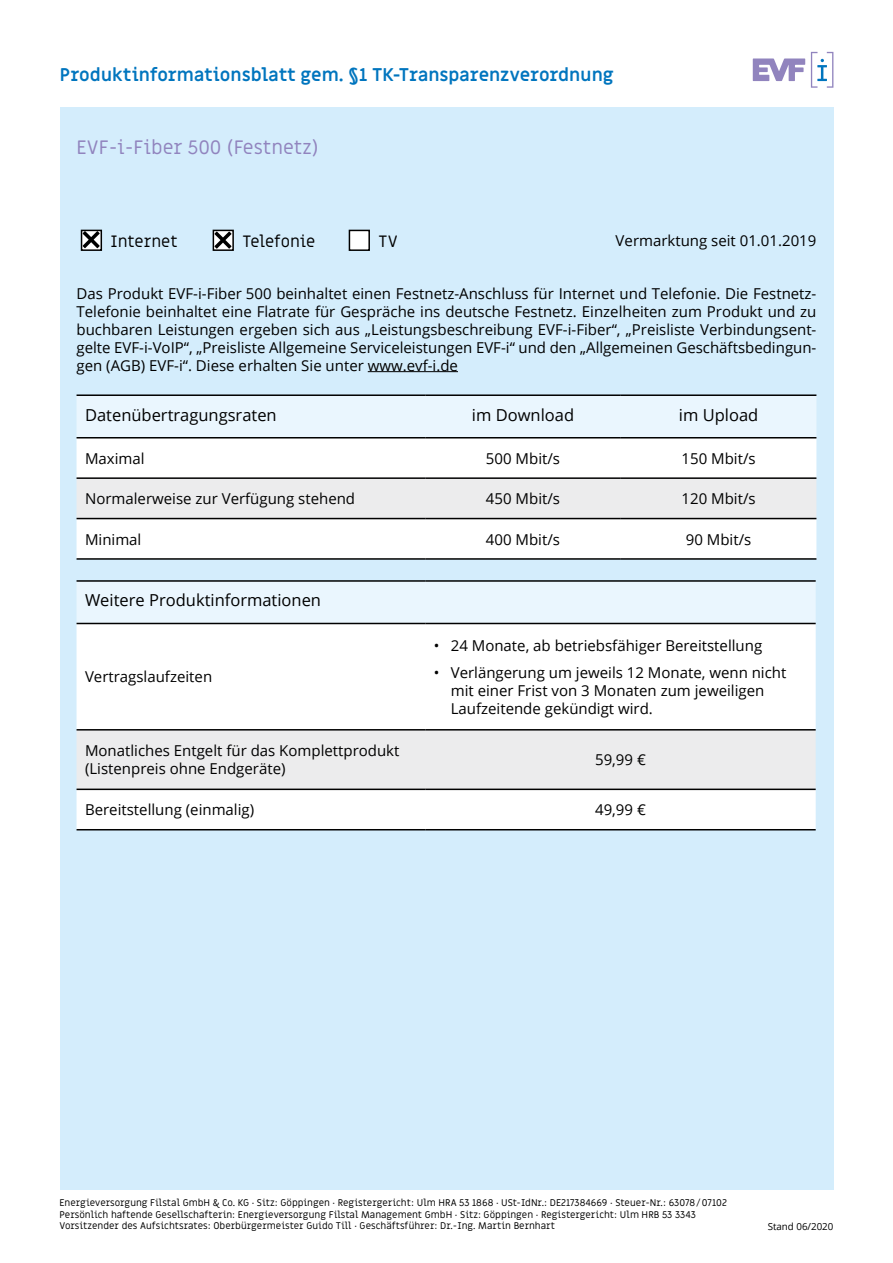
<style>
.page{position:relative;width:893px;height:1263px;background:#fff}
.page>*{position:absolute;margin:0;border:0;box-sizing:border-box;transform-origin:0 0}
.t1{font:19.5px "Miriam Libre";color:#9184be}
.t2{font:700 18px "Miriam Libre";color:#0075be}
.t3{font:16.5px "Open Sans";color:#000}
.t4{font:16.5px "Miriam Libre";letter-spacing:-.005em;color:#000}
.t5{font:15px/18px "Open Sans";color:#000}
.t6{font:9.75px/11.7px "Miriam Libre";color:#000}
.t7{font:9.75px "Open Sans";color:#000}
</style>
<div class="page">
<div style="left:60px;top:107px;width:773px;height:1082px;background:#d4edfc"></div>
<svg style="left:81px;top:230px;width:21px;height:21px"></svg>
<svg style="left:213px;top:230px;width:21px;height:21px"></svg>
<div style="left:349px;top:230px;width:21px;height:21px;background:#fff;border:2px solid #000"></div>
<svg style="left:753px;top:52px;width:80px;height:36px"></svg>
<svg style="left:83px;top:231px;width:17px;height:17px"></svg>
<svg style="left:214px;top:232px;width:18px;height:17px"></svg>
<div style="left:77px;top:396px;width:739px;height:41px;background:#eaf6fe"></div>
<div style="left:77px;top:438px;width:739px;height:120px;background:#fff"></div>
<div style="left:77px;top:479px;width:739px;height:39px;background:#ececed"></div>
<hr style="left:77px;top:394px;width:348px;height:2px;background:#000">
<hr style="left:425px;top:394px;width:196px;height:2px;background:#000">
<hr style="left:621px;top:394px;width:195px;height:2px;background:#000">
<hr style="left:77px;top:437px;width:348px;height:1px;background:#000">
<hr style="left:425px;top:437px;width:196px;height:1px;background:#000">
<hr style="left:621px;top:437px;width:195px;height:1px;background:#000">
<hr style="left:77px;top:477px;width:348px;height:2px;background:#000">
<hr style="left:425px;top:477px;width:196px;height:2px;background:#000">
<hr style="left:621px;top:477px;width:195px;height:2px;background:#000">
<hr style="left:77px;top:518px;width:348px;height:1px;background:#000">
<hr style="left:425px;top:518px;width:196px;height:1px;background:#000">
<hr style="left:621px;top:518px;width:195px;height:1px;background:#000">
<hr style="left:77px;top:558px;width:348px;height:2px;background:#000">
<hr style="left:425px;top:558px;width:196px;height:2px;background:#000">
<hr style="left:621px;top:558px;width:195px;height:2px;background:#000">
<hr style="left:368px;top:371px;width:90px;height:1px;background:#000">
<div style="left:77px;top:582px;width:739px;height:41px;background:#eaf6fe"></div>
<div style="left:77px;top:624px;width:739px;height:205px;background:#fff"></div>
<div style="left:77px;top:730px;width:739px;height:58px;background:#ececed"></div>
<hr style="left:77px;top:580px;width:348px;height:2px;background:#000">
<hr style="left:425px;top:580px;width:391px;height:2px;background:#000">
<hr style="left:77px;top:623px;width:348px;height:1px;background:#000">
<hr style="left:425px;top:623px;width:391px;height:1px;background:#000">
<hr style="left:77px;top:729px;width:348px;height:1px;background:#000">
<hr style="left:425px;top:729px;width:391px;height:1px;background:#000">
<hr style="left:77px;top:788px;width:348px;height:2px;background:#000">
<hr style="left:425px;top:788px;width:391px;height:2px;background:#000">
<hr style="left:77px;top:829px;width:348px;height:1px;background:#000">
<hr style="left:425px;top:829px;width:391px;height:1px;background:#000">
<p class="t2" style="left:60px;top:64px;width:555px">Produktinformationsblatt gem. §1 TK-Transparenzverordnung</p>
<h1 class="t1" style="left:77px;top:135px;width:244px">EVF‑i‑Fiber 500 (Festnetz)</h1>
<p class="t4" style="left:111px;top:231px;width:69px">Internet</p>
<p class="t4" style="left:242px;top:231px;width:74px">Telefonie</p>
<p class="t4" style="left:378px;top:231px;width:21px">TV</p>
<p class="t5" style="left:616px;top:231px;width:202px">Vermarktung seit 01.01.2019</p>
<p class="t5" style="left:77px;top:284px;width:741px;text-align:justify">Das Produkt EVF-i-Fiber 500 beinhaltet einen Festnetz-Anschluss für Internet und Telefonie. Die Festnetz-Telefonie beinhaltet eine Flatrate für Gespräche ins deutsche Festnetz. Einzelheiten zum Produkt und zu buchbaren Leistungen ergeben sich aus „Leistungsbeschreibung EVF-i-Fiber“, „Preisliste Verbindungsent&shy;gelte EVF-i-VoIP“, „Preisliste Allgemeine Serviceleistungen EVF-i“ und den „Allgemeinen Geschäftsbedingun&shy;gen (AGB) EVF-i“. Diese erhalten Sie unter www.evf-i.de</p>
<p class="t3" style="left:85px;top:403px;width:193px">Datenübertragungsraten</p>
<p class="t3" style="left:472px;top:403px;width:104px">im Download</p>
<p class="t3" style="left:679px;top:403px;width:81px">im Upload</p>
<p class="t5" style="left:85px;top:449px;width:61px">Maximal</p>
<p class="t5" style="left:486px;top:449px;width:76px">500 Mbit/s</p>
<p class="t5" style="left:682px;top:449px;width:76px">150 Mbit/s</p>
<p class="t5" style="left:85px;top:489px;width:272px">Normalerweise zur Verfügung stehend</p>
<p class="t5" style="left:486px;top:489px;width:76px">450 Mbit/s</p>
<p class="t5" style="left:681px;top:489px;width:76px">120 Mbit/s</p>
<p class="t5" style="left:85px;top:530px;width:58px">Minimal</p>
<p class="t5" style="left:486px;top:530px;width:76px">400 Mbit/s</p>
<p class="t5" style="left:686px;top:530px;width:67px">90 Mbit/s</p>
<p class="t3" style="left:85px;top:589px;width:238px">Weitere Produktinformationen</p>
<p class="t5" style="left:85px;top:667px;width:129px">Vertragslaufzeiten</p>
<p class="t5" style="left:434px;top:636px;width:330px">• 24 Monate, ab betriebsfähiger Bereitstellung</p>
<p class="t5" style="left:451px;top:663px;width:337px;text-indent:-17px">• Verlängerung um jeweils 12 Monate, wenn nicht mit einer Frist von 3 Monaten zum jeweiligen<br>Laufzeitende gekündigt wird.</p>
<p class="t5" style="left:85px;top:741px;width:316px">Monatliches Entgelt für das Komplettprodukt (Listenpreis ohne Endgeräte)</p>
<p class="t5" style="left:595px;top:750px;width:52px">59,99 €</p>
<p class="t5" style="left:85px;top:800px;width:171px">Bereitstellung (einmalig)</p>
<p class="t5" style="left:595px;top:800px;width:52px">49,99 €</p>
<p class="t6" style="left:60px;top:1197px;width:669px">Energieversorgung Filstal GmbH &amp; Co. KG · Sitz: Göppingen · Registergericht: Ulm HRA 53 1868 · USt-IdNr.: DE217384669 · Steuer-Nr.: 63078/07102<br>Persönlich haftende Gesellschafterin: Energieversorgung Filstal Management GmbH · Sitz: Göppingen · Registergericht: Ulm HRB 53 3343<br>Vorsitzender des Aufsichtsrates: Oberbürgermeister Guido Till · Geschäftsführer: Dr.-Ing. Martin Bernhart</p>
<p class="t7" style="left:768px;top:1220px;width:67px">Stand 06/2020</p>
</div>
